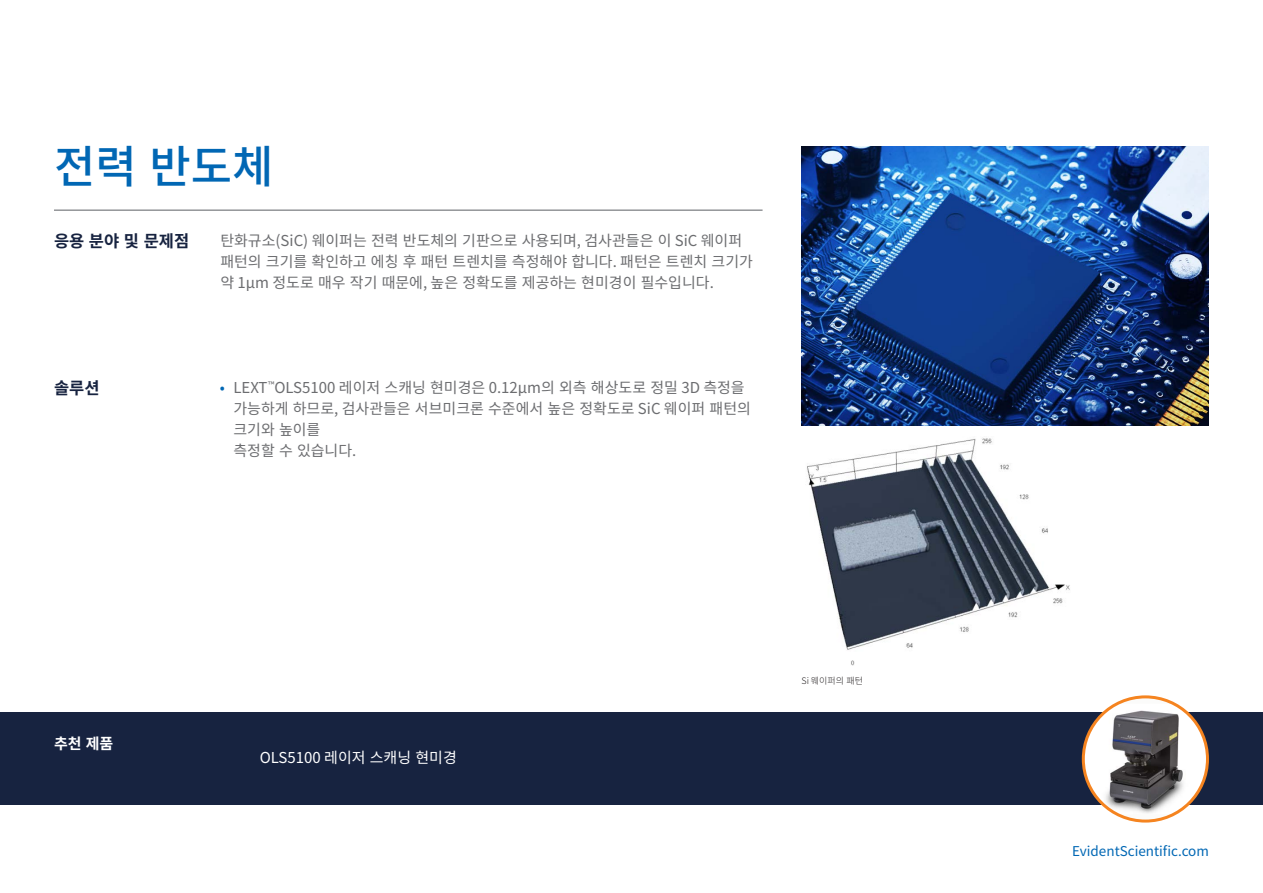
<style>
.page{position:relative;width:1263px;height:893px;background:#fff}
.page>*{position:absolute;margin:0;border:0;box-sizing:border-box;transform-origin:0 0}
.t1{font:500 45px "Noto Sans KR";color:#0167b4}
.t2{font:700 16.5px "Noto Sans KR";color:#172340}
.t3{font:15px/21px "Noto Sans KR";color:#6c6d70}
.t4{font:15px "Noto Sans KR";color:#fff}
.t5{font:700 15px "Noto Sans KR";color:#fff}
.t6{font:13.5px "Noto Sans KR";color:#0167b4}
.t7{font:300 9px "Noto Sans KR";color:#231f20}
.s1{color:#0167b4}
</style>
<div class="page">
<img style="left:807px;top:438px;width:263px;height:228px">
<div style="left:0;top:713px;width:1263px;height:92px;background:#172340"></div>
<img style="left:801px;top:147px;width:408px;height:279px">
<svg style="left:1083px;top:697px;width:124px;height:124px"></svg>
<img style="left:1083px;top:704px;width:124px;height:110px">
<div style="left:1082px;top:695px;width:127px;height:127px;border:3px solid #f58420;border-radius:50%"></div>
<hr style="left:54px;top:209px;width:708px;height:2px;background:#939598">
<h1 class="t1" style="left:54px;top:141px;width:221px">전력 반도체</h1>
<p class="t2" style="left:54px;top:232px;width:137px">응용 분야 및 문제점</p>
<p class="t3" style="left:220px;top:230px;width:534px">탄화규소(SiC) 웨이퍼는 전력 반도체의 기판으로 사용되며, 검사관들은 이 SiC 웨이퍼 패턴의 크기를 확인하고 에칭 후 패턴 트렌치를 측정해야 합니다. 패턴은 트렌치 크기가 약 1µm 정도로 매우 작기 때문에, 높은 정확도를 제공하는 현미경이 필수입니다.</p>
<p class="t2" style="left:54px;top:379px;width:47px">솔루션</p>
<p class="t3" style="left:233px;top:378px;width:519px;text-indent:-13px"><span class="s1">•</span> LEXT<sup>™</sup>OLS5100 레이저 스캐닝 현미경은 0.12µm의 외측 해상도로 정밀 3D 측정을 가능하게 하므로, 검사관들은 서브미크론 수준에서 높은 정확도로 SiC 웨이퍼 패턴의 크기와 높이를<br>측정할 수 있습니다.</p>
<p class="t5" style="left:54px;top:735px;width:61px">추천 제품</p>
<p class="t4" style="left:260px;top:749px;width:199px">OLS5100 레이저 스캐닝 현미경</p>
<p class="t7" style="left:801px;top:675px;width:63px">Si 웨이퍼의 패턴</p>
<p class="t6" style="left:1072px;top:844px;width:138px">EvidentScientific.com</p>
</div>
